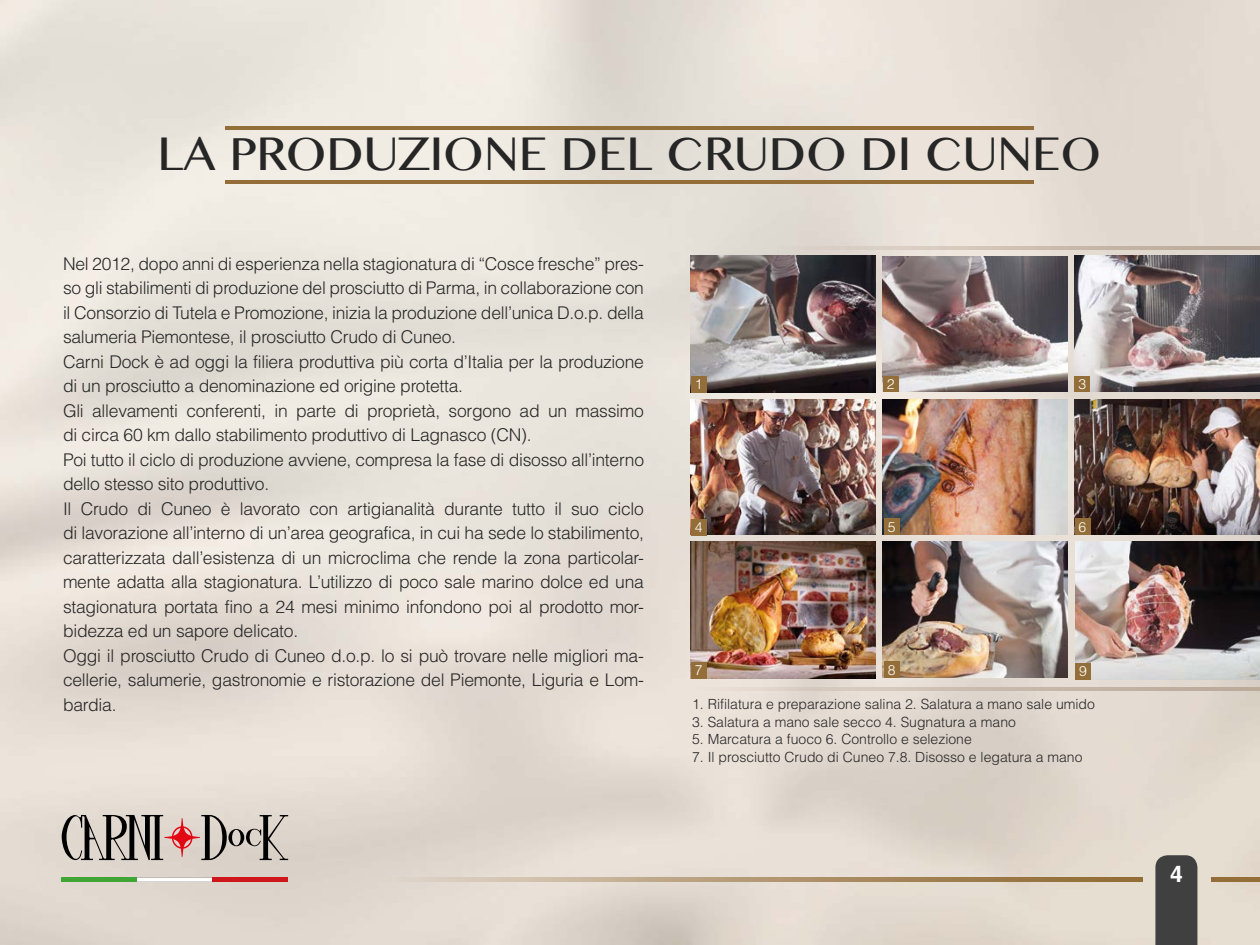
<style>
.page{position:relative;width:1260px;height:945px;background:#fff}
.page>*{position:absolute;margin:0;border:0;box-sizing:border-box;transform-origin:0 0}
.t1{font:47.25px "Myanmar MN";color:#262626}
.t2{font:700 22.75px "Helvetica LT Std";color:#fff}
.t3{font:300 17.5px/24.5px "Helvetica LT Std";letter-spacing:-.015em;color:#262626}
.t4{font:300 14px "Helvetica LT Std";color:#262626}
.t5{font:300 14px "Helvetica LT Std";color:#fff}
</style>
<div class="page">
<img style="left:0;top:0;width:1260px;height:945px">
<svg style="left:137px;top:878px;width:76px;height:4px"></svg>
<svg style="left:62px;top:815px;width:226px;height:45px;background:#a99b95"></svg>
<hr style="left:62px;top:878px;width:75px;height:4px;background:#3fa535">
<hr style="left:213px;top:878px;width:75px;height:4px;background:#cd171a">
<div style="left:1155px;top:855px;width:42px;height:90px;background:#404040"></div>
<svg style="left:338px;top:877px;width:804px;height:5px;background:#b79f7d"></svg>
<div style="left:1211px;top:877px;width:49px;height:5px;background:#936e38"></div>
<hr style="left:226px;top:180px;width:808px;height:4px;background:#936e38">
<hr style="left:226px;top:127px;width:808px;height:3px;background:#936e38">
<hr style="left:748px;top:247px;width:512px;height:3px;background:#bcab9b">
<hr style="left:654px;top:688px;width:606px;height:3px;background:#bcab9b">
<img style="left:1075px;top:256px;width:184px;height:136px">
<img style="left:883px;top:256px;width:185px;height:136px">
<img style="left:883px;top:542px;width:185px;height:136px">
<img style="left:1075px;top:399px;width:185px;height:136px">
<img style="left:1075px;top:542px;width:185px;height:137px">
<img style="left:883px;top:399px;width:185px;height:136px">
<div style="left:883px;top:376px;width:15px;height:16px;background:#936e38"></div>
<div style="left:1074px;top:376px;width:16px;height:16px;background:#936e38"></div>
<div style="left:884px;top:519px;width:16px;height:16px;background:#936e38"></div>
<div style="left:1075px;top:519px;width:15px;height:16px;background:#936e38"></div>
<img style="left:691px;top:256px;width:185px;height:136px">
<img style="left:691px;top:542px;width:185px;height:136px">
<img style="left:691px;top:399px;width:184px;height:136px">
<div style="left:691px;top:376px;width:16px;height:16px;background:#936e38"></div>
<div style="left:691px;top:519px;width:16px;height:16px;background:#936e38"></div>
<div style="left:691px;top:662px;width:16px;height:16px;background:#936e38"></div>
<div style="left:884px;top:662px;width:15px;height:16px;background:#936e38"></div>
<div style="left:1075px;top:663px;width:16px;height:16px;background:#936e38"></div>
<h1 class="t1" style="left:157px;top:126px;width:945px">LA PRODUZIONE DEL CRUDO DI CUNEO</h1>
<p class="t3" style="left:63px;top:251px;width:583px">Nel 2012, dopo anni di esperienza nella stagionatura di “Cosce fresche” pres&shy;so gli stabilimenti di produzione del prosciutto di Parma, in collaborazione con il Consorzio di Tutela e Promozione, inizia la produzione dell’unica D.o.p. della salumeria Piemontese, il prosciutto Crudo di Cuneo.<br>Carni Dock è ad oggi la filiera produttiva più corta d’Italia per la produzione di un prosciutto a denominazione ed origine protetta.<br>Gli allevamenti conferenti, in parte di proprietà, sorgono ad un massimo di circa 60 km dallo stabilimento produttivo di Lagnasco (CN).<br>Poi tutto il ciclo di produzione avviene, compresa la fase di disosso all’interno dello stesso sito produttivo.<br>Il Crudo di Cuneo è lavorato con artigianalità durante tutto il suo ciclo di lavorazione all’interno di un’area geografica, in cui ha sede lo stabilimento, caratterizzata dall’esistenza di un microclima che rende la zona particolar&shy;mente adatta alla stagionatura. L’utilizzo di poco sale marino dolce ed una stagionatura portata fino a 24 mesi minimo infondono poi al prodotto mor&shy;bidezza ed un sapore delicato.<br>Oggi il prosciutto Crudo di Cuneo d.o.p. lo si può trovare nelle migliori ma&shy;cellerie, salumerie, gastronomie e ristorazione del Piemonte, Liguria e Lom&shy;bardia.</p>
<p class="t5" style="left:695px;top:375px;width:9px">1</p>
<p class="t5" style="left:695px;top:519px;width:9px">4</p>
<p class="t5" style="left:887px;top:375px;width:9px">2</p>
<p class="t5" style="left:1078px;top:375px;width:9px">3</p>
<p class="t5" style="left:888px;top:518px;width:9px">5</p>
<p class="t5" style="left:1079px;top:518px;width:9px">6</p>
<p class="t5" style="left:695px;top:661px;width:9px">7</p>
<p class="t5" style="left:888px;top:661px;width:9px">8</p>
<p class="t5" style="left:1079px;top:662px;width:9px">9</p>
<p class="t4" style="left:692px;top:695px;width:404px">1. Rifilatura e preparazione salina 2. Salatura a mano sale umido</p>
<p class="t4" style="left:692px;top:713px;width:325px">3. Salatura a mano sale secco 4. Sugnatura a mano</p>
<p class="t4" style="left:692px;top:730px;width:281px">5. Marcatura a fuoco 6. Controllo e selezione</p>
<p class="t4" style="left:692px;top:748px;width:392px">7. Il prosciutto Crudo di Cuneo 7.8. Disosso e legatura a mano</p>
<h2 class="t2" style="left:1170px;top:860px;width:14px">4</h2>
</div>
